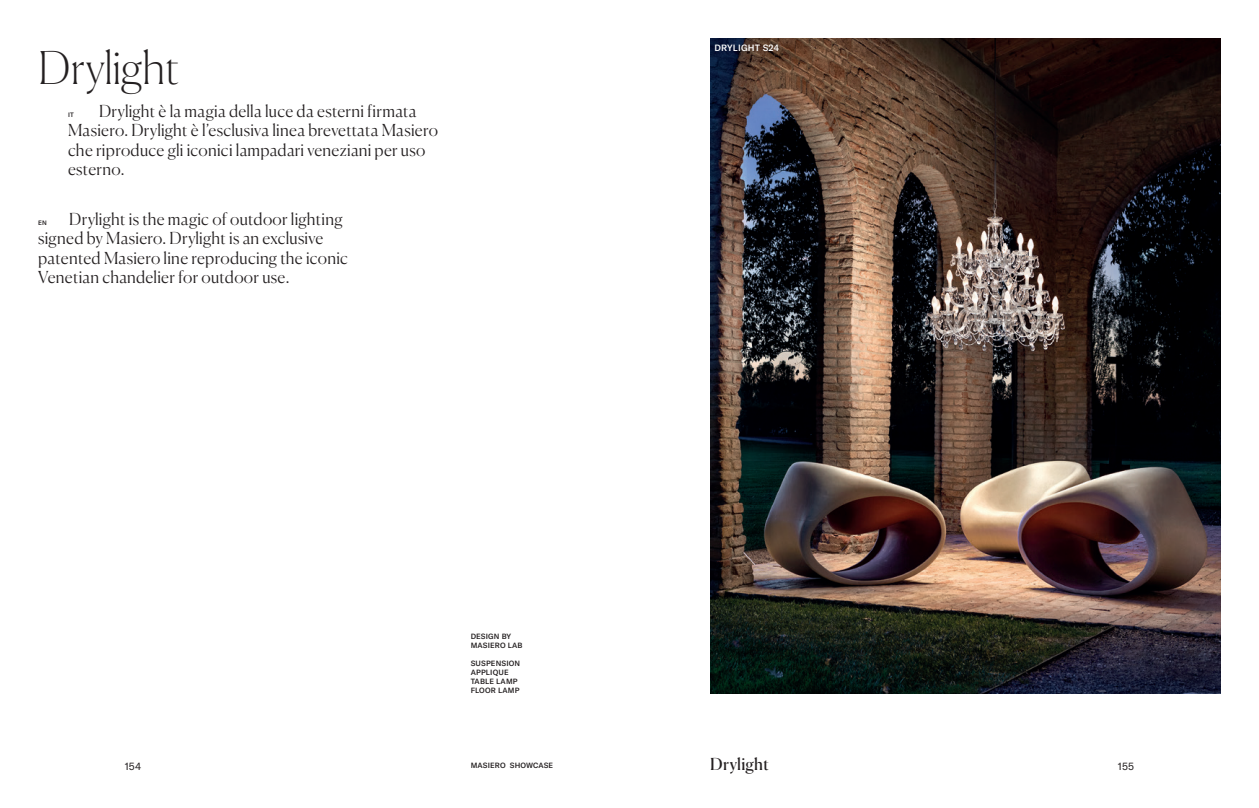
<style>
.page{position:relative;width:1259px;height:808px;background:#fff}
.page>*{position:absolute;margin:0;border:0;box-sizing:border-box;transform-origin:0 0}
.nome_prodotto{font:100 45px "Canela";letter-spacing:-.005em;color:#231f20}
.testo_descrittivo_gr{font:300 16.5px/19.5px "Canela";letter-spacing:.015em;color:#231f20}
.nome_prodotto-2{font:16.5px "Canela";letter-spacing:.015em;color:#231f20}
.t1{font:10.5px "GT America";letter-spacing:.01em;color:#231f20}
.didascalia_nero{font:500 9px "GT America";letter-spacing:.02em;color:#fff}
.didascalia_nero-2{font:500 7.5px "GT America";letter-spacing:.02em;color:#231f20}
.testo_descrittivo_gr-2{font:500 6.3px "GT America";color:#231f20}
</style>
<div class="page">
<img style="left:710px;top:38px;width:510px;height:655px">
<p class="nome_prodotto" style="left:38px;top:32px;width:143px">Drylight</p>
<p class="testo_descrittivo_gr" style="left:68px;top:99px;width:371px;text-indent:31px">Drylight è la magia della luce da esterni firmata Masiero. Drylight è l’esclusiva linea brevettata Masiero che riproduce gli iconici lampadari veneziani per uso esterno.</p>
<p class="testo_descrittivo_gr-2" style="left:68px;top:111px;width:7px">IT</p>
<p class="testo_descrittivo_gr" style="left:38px;top:207px;width:311px;text-indent:31px">Drylight is the magic of outdoor lighting signed by Masiero. Drylight is an exclusive patented Masiero line reproducing the iconic Venetian chandelier for outdoor use.</p>
<p class="testo_descrittivo_gr-2" style="left:38px;top:219px;width:10px">EN</p>
<p class="didascalia_nero-2" style="left:471px;top:632px;width:42px">DESIGN BY</p>
<p class="didascalia_nero-2" style="left:471px;top:641px;width:53px">MASIERO LAB</p>
<p class="didascalia_nero-2" style="left:471px;top:659px;width:51px">SUSPENSION</p>
<p class="didascalia_nero-2" style="left:471px;top:668px;width:39px">APPLIQUE</p>
<p class="didascalia_nero-2" style="left:471px;top:677px;width:48px">TABLE LAMP</p>
<p class="didascalia_nero-2" style="left:471px;top:686px;width:50px">FLOOR LAMP</p>
<p class="didascalia_nero" style="left:714px;top:42px;width:66px">DRYLIGHT S24</p>
<p class="nome_prodotto-2" style="left:710px;top:751px;width:60px">Drylight</p>
<p class="t1" style="left:125px;top:760px;width:18px">154</p>
<p class="didascalia_nero-2" style="left:471px;top:760px;width:84px">MASIERO SHOWCASE</p>
<p class="t1" style="left:1118px;top:760px;width:18px">155</p>
</div>
